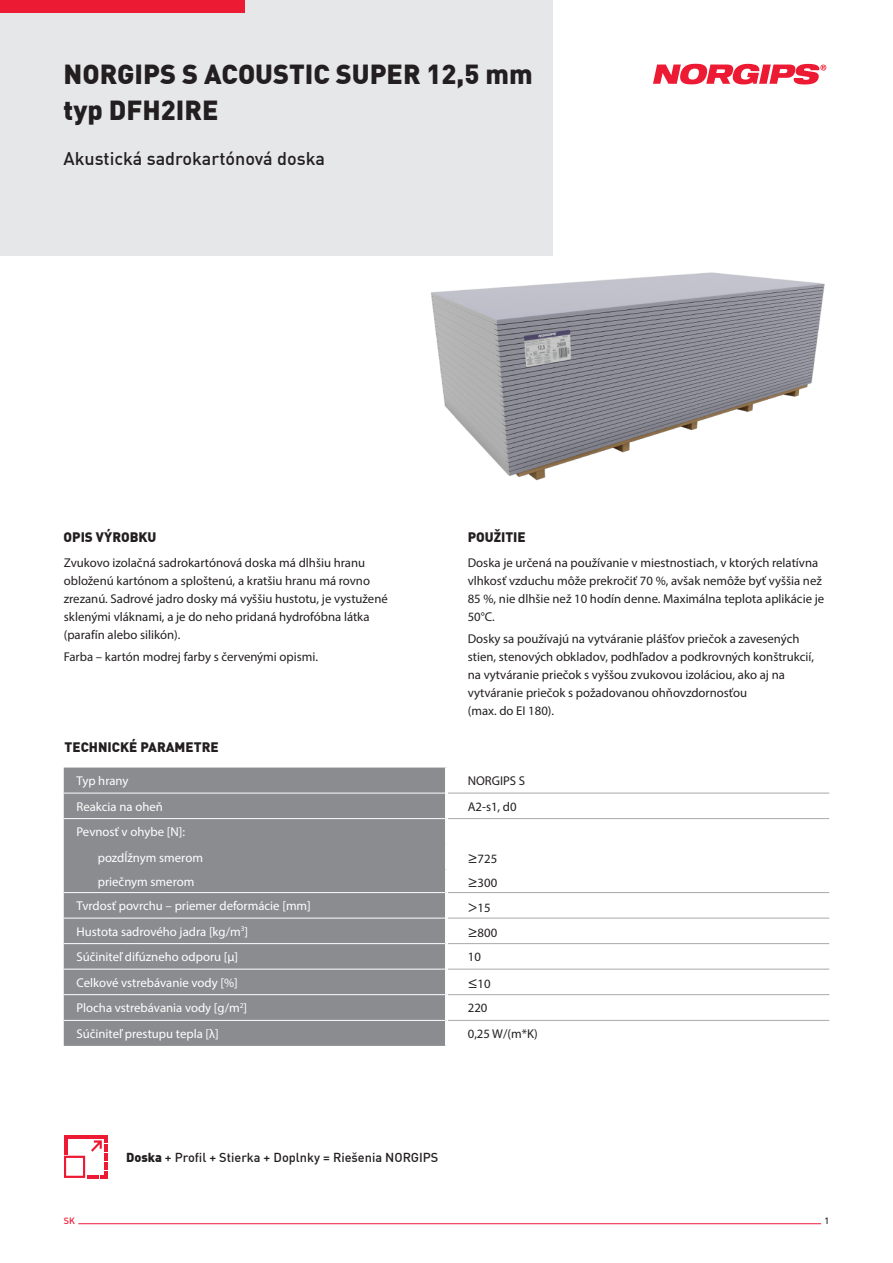
<style>
.page{position:relative;width:893px;height:1263px;background:#fff}
.page>*{position:absolute;margin:0;border:0;box-sizing:border-box;transform-origin:0 0}
.t1{font:900 27px/36px "DIN Offc Pro";color:#231f20}
.t2{font:500 18px "DIN Offc Pro";color:#231f20}
.header_2{font:900 13.5px "DIN Offc Pro";color:#231f20}
.txt{font:12.75px/18px "Myriad Pro";color:#231f20}
.t3{font:12.75px "Myriad Pro";color:#fff}
.t4{font:500 12.75px "DIN Offc Pro";color:#231f20}
.t5{font:500 9px "DIN Offc Pro";color:#ed1a33}
.t6{font:500 9px "DIN Offc Pro";color:#231f20}
.s1{font-size:16.5px}
.s2{font-weight:900}
</style>
<div class="page">
<div style="left:0;top:0;width:553px;height:255px;background:#e6e7e9"></div>
<div style="left:0;top:0;width:244px;height:13px;background:#ed1a33"></div>
<svg style="left:653px;top:64px;width:173px;height:20px"></svg>
<hr style="left:78px;top:1223px;width:743px;height:1px;background:#ed1a33">
<svg style="left:64px;top:1135px;width:43px;height:44px"></svg>
<img style="left:365px;top:255px;width:460px;height:226px">
<div style="left:64px;top:767px;width:381px;height:279px;background:#8a8c8f"></div>
<hr style="left:64px;top:793px;width:381px;height:1px;background:#fff">
<hr style="left:64px;top:818px;width:381px;height:1px;background:#fff">
<hr style="left:64px;top:892px;width:381px;height:1px;background:#fff">
<hr style="left:64px;top:918px;width:381px;height:1px;background:#fff">
<hr style="left:64px;top:943px;width:381px;height:1px;background:#fff">
<hr style="left:64px;top:969px;width:381px;height:1px;background:#fff">
<hr style="left:64px;top:994px;width:381px;height:1px;background:#fff">
<hr style="left:64px;top:1020px;width:381px;height:1px;background:#fff">
<hr style="left:448px;top:793px;width:381px;height:1px;background:#a8a9ad">
<hr style="left:448px;top:818px;width:381px;height:1px;background:#a8a9ad">
<hr style="left:448px;top:892px;width:381px;height:1px;background:#a8a9ad">
<hr style="left:448px;top:918px;width:381px;height:1px;background:#a8a9ad">
<hr style="left:448px;top:943px;width:381px;height:1px;background:#a8a9ad">
<hr style="left:448px;top:969px;width:381px;height:1px;background:#a8a9ad">
<hr style="left:448px;top:994px;width:381px;height:1px;background:#a8a9ad">
<hr style="left:448px;top:1020px;width:381px;height:1px;background:#a8a9ad">
<p class="t1" style="left:64px;top:55px;width:471px">NORGIPS S ACOUSTIC SUPER 12,5 mm typ DFH2IRE</p>
<p class="t2" style="left:64px;top:145px;width:263px">Akustická sadrokartónová doska</p>
<p class="header_2" style="left:64px;top:526px;width:94px">OPIS VÝROBKU</p>
<p class="header_2" style="left:468px;top:526px;width:60px">POUŽITIE</p>
<p class="txt" style="left:64px;top:553px;width:326px">Zvukovo izolačná sadrokartónová doska má dlhšiu hranu obloženú kartónom a sploštenú, a kratšiu hranu má rovno zrezanú. Sadrové jadro dosky má vyššiu hustotu, je vystužené sklenými vláknami, a je do neho pridaná hydrofóbna látka (parafín alebo silikón).</p>
<p class="txt" style="left:64px;top:647px;width:256px">Farba – kartón modrej farby s červenými opismi.</p>
<p class="txt" style="left:468px;top:553px;width:358px">Doska je určená na používanie v miestnostiach, v ktorých relatívna vlhkosť vzduchu môže prekročiť 70 %, avšak nemôže byť vyššia než 85 %, nie dlhšie než 10 hodín denne. Maximálna teplota aplikácie je 50°C.</p>
<p class="txt" style="left:468px;top:629px;width:348px">Dosky sa používajú na vytváranie plášťov priečok a zavesených stien, stenových obkladov, podhľadov a podkrovných konštrukcií, na vytváranie priečok s vyššou zvukovou izoláciou, ako aj na vytváranie priečok s požadovanou ohňovzdornosťou<br>(max. do EI 180).</p>
<p class="header_2" style="left:65px;top:737px;width:156px">TECHNICKÉ PARAMETRE</p>
<p class="t3" style="left:77px;top:773px;width:54px">Typ hrany</p>
<p class="txt" style="left:468px;top:772px;width:59px">NORGIPS S</p>
<p class="t3" style="left:77px;top:798px;width:88px">Reakcia na oheň</p>
<p class="txt" style="left:468px;top:797px;width:50px">A2-s1, d0</p>
<p class="t3" style="left:77px;top:824px;width:110px">Pevnosť v ohybe [N]:</p>
<p class="t3" style="left:98px;top:850px;width:107px">pozdĺžnym smerom</p>
<p class="txt" style="left:468px;top:850px;width:31px"><span class="s1">≥</span>725</p>
<p class="t3" style="left:98px;top:874px;width:98px">priečnym smerom</p>
<p class="txt" style="left:468px;top:874px;width:31px"><span class="s1">≥</span>300</p>
<p class="t3" style="left:77px;top:898px;width:236px">Tvrdosť povrchu – priemer deformácie [mm]</p>
<p class="txt" style="left:468px;top:898px;width:24px"><span class="s1">&gt;</span>15</p>
<p class="t3" style="left:77px;top:923px;width:173px">Hustota sadrového jadra [kg/m<sup>3</sup>]</p>
<p class="txt" style="left:468px;top:924px;width:31px"><span class="s1">≥</span>800</p>
<p class="t3" style="left:77px;top:949px;width:163px">Súčiniteľ difúzneho odporu [μ]</p>
<p class="txt" style="left:468px;top:948px;width:15px">10</p>
<p class="t3" style="left:77px;top:975px;width:163px">Celkové vstrebávanie vody [%]</p>
<p class="txt" style="left:468px;top:975px;width:24px"><span class="s1">≤</span>10</p>
<p class="t3" style="left:77px;top:1000px;width:172px">Plocha vstrebávania vody [g/m<sup>2</sup>]</p>
<p class="txt" style="left:468px;top:999px;width:21px">220</p>
<p class="t3" style="left:77px;top:1026px;width:144px">Súčiniteľ prestupu tepla [λ]</p>
<p class="txt" style="left:468px;top:1024px;width:72px">0,25 W/(m*K)</p>
<p class="t4" style="left:126px;top:1147px;width:314px"><span class="s2">Doska</span> + Profil + Stierka + Doplnky = Riešenia NORGIPS</p>
<p class="t5" style="left:64px;top:1213px;width:13px">SK</p>
<p class="t6" style="left:824px;top:1213px;width:6px">1</p>
</div>
